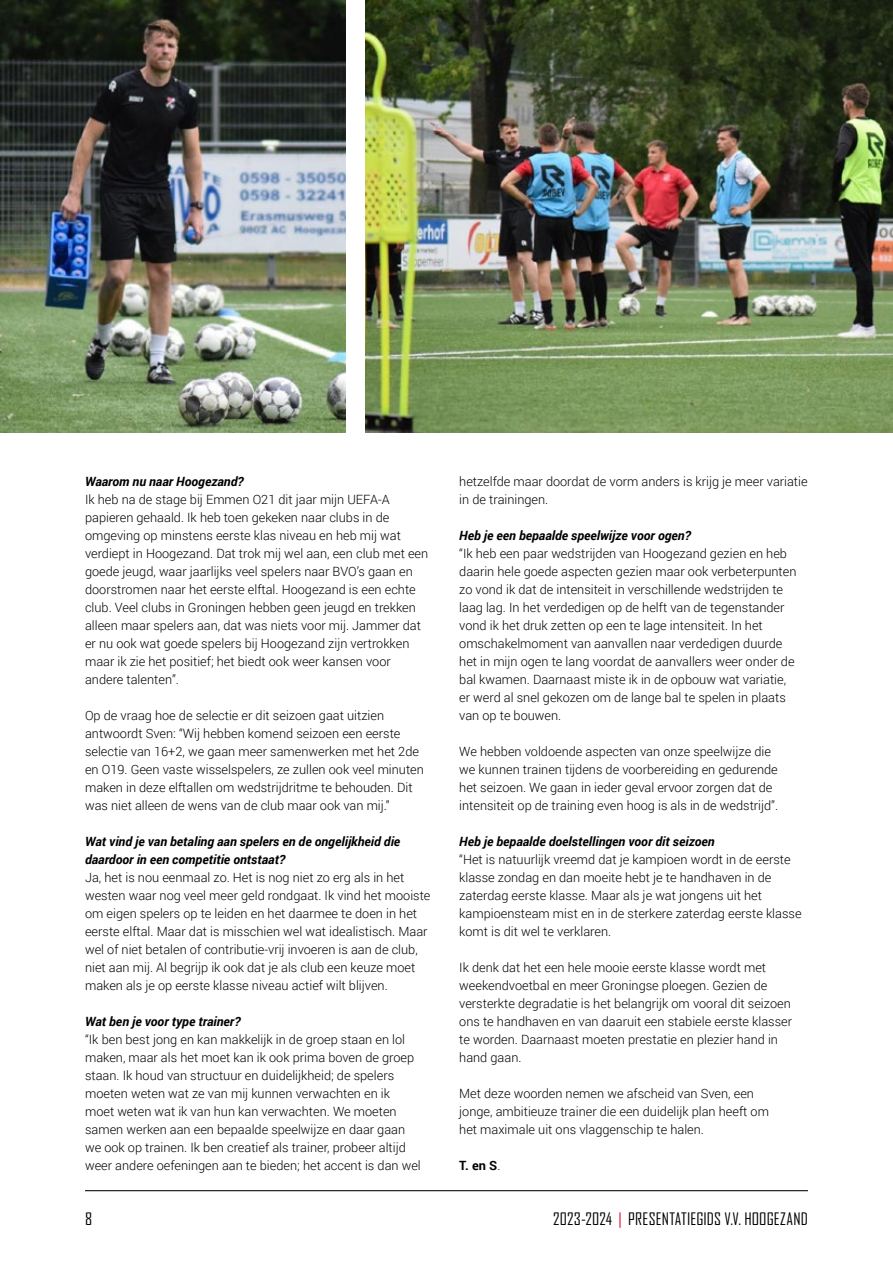
<style>
.page{position:relative;width:893px;height:1263px;background:#fff}
.page>*{position:absolute;margin:0;border:0;box-sizing:border-box;transform-origin:0 0}
.t1{font:16.5px "Agency FB";letter-spacing:.01em;color:#000}
.t2{font:300 12.75px/18px "Roboto";color:#000}
.t3{font:italic 700 12.75px/18px "Roboto";color:#000}
.t4{font:700 12.75px "Roboto";color:#000}
.s1{font-weight:300}
.s2{color:#e3051e}
</style>
<div class="page">
<hr style="left:892px;top:0;width:1px;height:1263px;background:#fce3d9">
<hr style="left:85px;top:1190px;width:723px;height:1px;background:#000">
<img style="left:0;top:0;width:346px;height:432px">
<img style="left:366px;top:0;width:527px;height:432px">
<p class="t3" style="left:85px;top:472px;width:160px">Waarom nu naar Hoogezand?</p>
<p class="t2" style="left:85px;top:490px;width:345px">Ik heb na de stage bij Emmen O21 dit jaar mijn UEFA-A papieren gehaald. Ik heb toen gekeken naar clubs in de omgeving op minstens eerste klas niveau en heb mij wat verdiept in Hoogezand. Dat trok mij wel aan, een club met een goede jeugd, waar jaarlijks veel spelers naar BVO’s gaan en doorstromen naar het eerste elftal. Hoogezand is een echte club. Veel clubs in Groningen hebben geen jeugd en trekken alleen maar spelers aan, dat was niets voor mij. Jammer dat er nu ook wat goede spelers bij Hoogezand zijn vertrokken maar ik zie het positief; het biedt ook weer kansen voor andere talenten”.</p>
<p class="t2" style="left:85px;top:706px;width:340px">Op de vraag hoe de selectie er dit seizoen gaat uitzien antwoordt Sven: “Wij hebben komend seizoen een eerste selectie van 16+2, we gaan meer samenwerken met het 2de en O19. Geen vaste wisselspelers, ze zullen ook veel minuten maken in deze elftallen om wedstrijdritme te behouden. Dit was niet alleen de wens van de club maar ook van mij.”</p>
<p class="t3" style="left:85px;top:832px;width:317px">Wat vind je van betaling aan spelers en de ongelijkheid die daardoor in een competitie ontstaat?</p>
<p class="t2" style="left:85px;top:868px;width:347px">Ja, het is nou eenmaal zo. Het is nog niet zo erg als in het westen waar nog veel meer geld rondgaat. Ik vind het mooiste om eigen spelers op te leiden en het daarmee te doen in het eerste elftal. Maar dat is misschien wel wat idealistisch. Maar wel of niet betalen of contributie-vrij invoeren is aan de club, niet aan mij. Al begrijp ik ook dat je als club een keuze moet maken als je op eerste klasse niveau actief wilt blijven.</p>
<p class="t3" style="left:85px;top:1012px;width:157px">Wat ben je voor type trainer?</p>
<p class="t2" style="left:85px;top:1030px;width:337px">“Ik ben best jong en kan makkelijk in de groep staan en lol maken, maar als het moet kan ik ook prima boven de groep staan. Ik houd van structuur en duidelijkheid; de spelers moeten weten wat ze van mij kunnen verwachten en ik moet weten wat ik van hun kan verwachten. We moeten samen werken aan een bepaalde speelwijze en daar gaan we ook op trainen. Ik ben creatief als trainer, probeer altijd weer andere oefeningen aan te bieden; het accent is dan wel</p>
<p class="t2" style="left:459px;top:472px;width:350px">hetzelfde maar doordat de vorm anders is krijg je meer variatie in de trainingen.</p>
<p class="t3" style="left:459px;top:526px;width:233px">Heb je een bepaalde speelwijze voor ogen?</p>
<p class="t2" style="left:459px;top:544px;width:339px">“Ik heb een paar wedstrijden van Hoogezand gezien en heb daarin hele goede aspecten gezien maar ook verbeterpunten zo vond ik dat de intensiteit in verschillende wedstrijden te laag lag. In het verdedigen op de helft van de tegenstander vond ik het druk zetten op een te lage intensiteit. In het omschakelmoment van aanvallen naar verdedigen duurde het in mijn ogen te lang voordat de aanvallers weer onder de bal kwamen. Daarnaast miste ik in de opbouw wat variatie, er werd al snel gekozen om de lange bal te spelen in plaats van op te bouwen.</p>
<p class="t2" style="left:459px;top:742px;width:320px">We hebben voldoende aspecten van onze speelwijze die we kunnen trainen tijdens de voorbereiding en gedurende het seizoen. We gaan in ieder geval ervoor zorgen dat de intensiteit op de training even hoog is als in de wedstrijd”.</p>
<p class="t3" style="left:459px;top:832px;width:257px">Heb je bepaalde doelstellingen voor dit seizoen</p>
<p class="t2" style="left:459px;top:850px;width:344px">“Het is natuurlijk vreemd dat je kampioen wordt in de eerste klasse zondag en dan moeite hebt je te handhaven in de zaterdag eerste klasse. Maar als je wat jongens uit het kampioensteam mist en in de sterkere zaterdag eerste klasse komt is dit wel te verklaren.</p>
<p class="t2" style="left:459px;top:958px;width:334px">Ik denk dat het een hele mooie eerste klasse wordt met weekendvoetbal en meer Groningse ploegen. Gezien de versterkte degradatie is het belangrijk om vooral dit seizoen ons te handhaven en van daaruit een stabiele eerste klasser te worden. Daarnaast moeten prestatie en plezier hand in hand gaan.</p>
<p class="t2" style="left:459px;top:1084px;width:311px">Met deze woorden nemen we afscheid van Sven, een jonge, ambitieuze trainer die een duidelijk plan heeft om het maximale uit ons vlaggenschip te halen.</p>
<p class="t4" style="left:459px;top:1157px;width:43px">T. en S<span class="s1">.</span></p>
<p class="t1" style="left:85px;top:1209px;width:9px">8</p>
<p class="t1" style="left:553px;top:1209px;width:256px">2023-2024 <span class="s2">|</span> PRESENTATIEGIDS V.V. HOOGEZAND</p>
</div>
